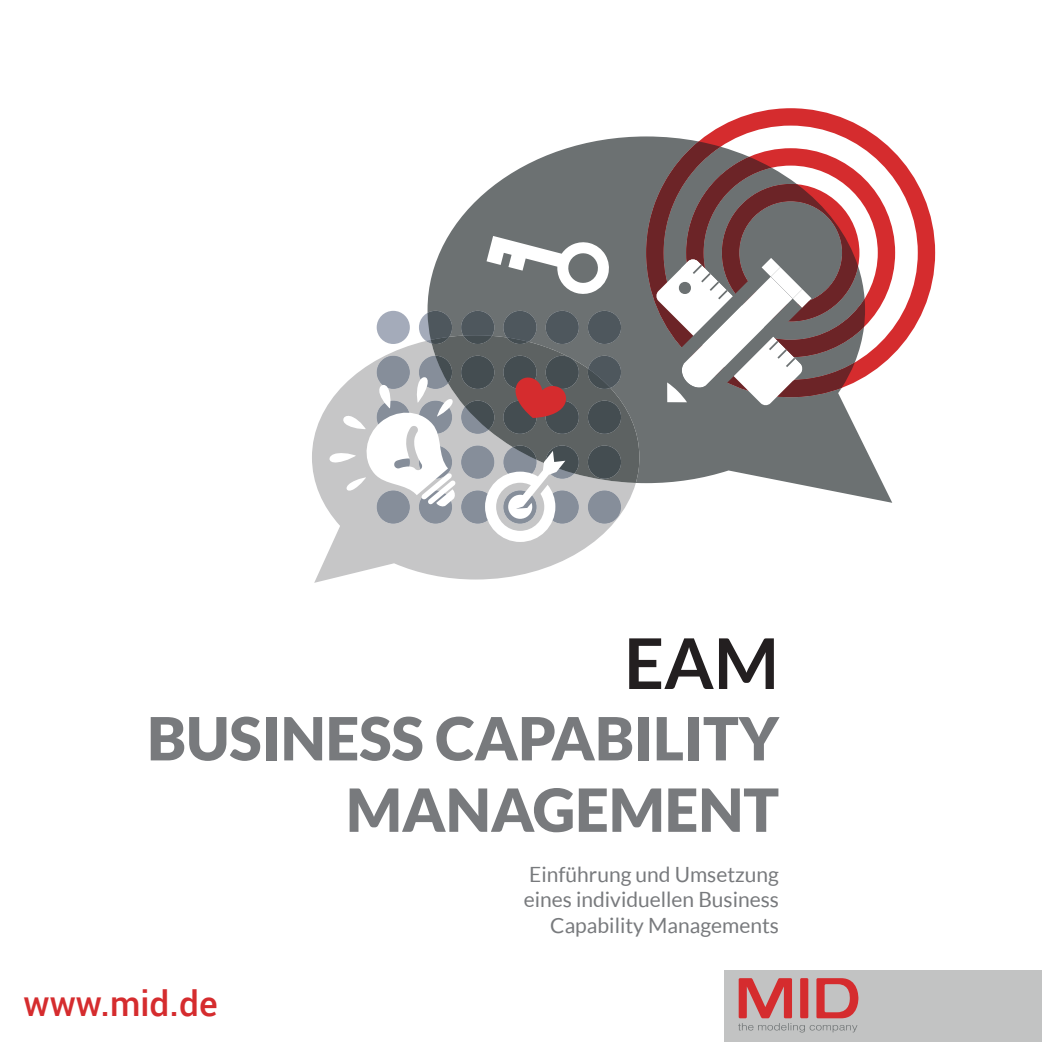
<style>
.page{position:relative;width:1042px;height:1042px;background:#fff}
.page>*{position:absolute;margin:0;border:0;box-sizing:border-box;transform-origin:0 0}
.t1{font:700 70px "Lato";color:#231f20}
.t2{font:900 59.5px "Lato";color:#787a7d}
.t3{font:500 35px "Roboto";color:#d52c2e}
.t4{font:21px "Lato";color:#787a7d}
</style>
<div class="page">
<div style="left:724px;top:970px;width:318px;height:72px;background:#c2c3c3"></div>
<svg style="left:738px;top:978px;width:120px;height:54px"></svg>
<svg style="left:705px;top:108px;width:230px;height:245px"></svg>
<svg style="left:427px;top:136px;width:465px;height:367px;fill:#6c7172"></svg>
<svg style="left:646px;top:141px;width:209px;height:256px"></svg>
<svg style="left:312px;top:406px;width:282px;height:177px;fill:#c6c6c7"></svg>
<svg style="left:486px;top:236px;width:124px;height:58px"></svg>
<svg style="left:327px;top:311px;width:312px;height:231px"></svg>
<svg style="left:656px;top:157px;width:209px;height:249px"></svg>
<p class="t1" style="left:624px;top:623px;width:156px">EAM</p>
<p class="t2" style="left:147px;top:704px;width:633px">BUSINESS CAPABILITY</p>
<p class="t2" style="left:346px;top:775px;width:434px">MANAGEMENT</p>
<p class="t4" style="left:529px;top:863px;width:251px">Einführung und Umsetzung</p>
<p class="t4" style="left:524px;top:888px;width:257px">eines individuellen Business</p>
<p class="t4" style="left:550px;top:913px;width:230px">Capability Managements</p>
<p class="t3" style="left:24px;top:979px;width:195px">www.mid.de</p>
</div>
